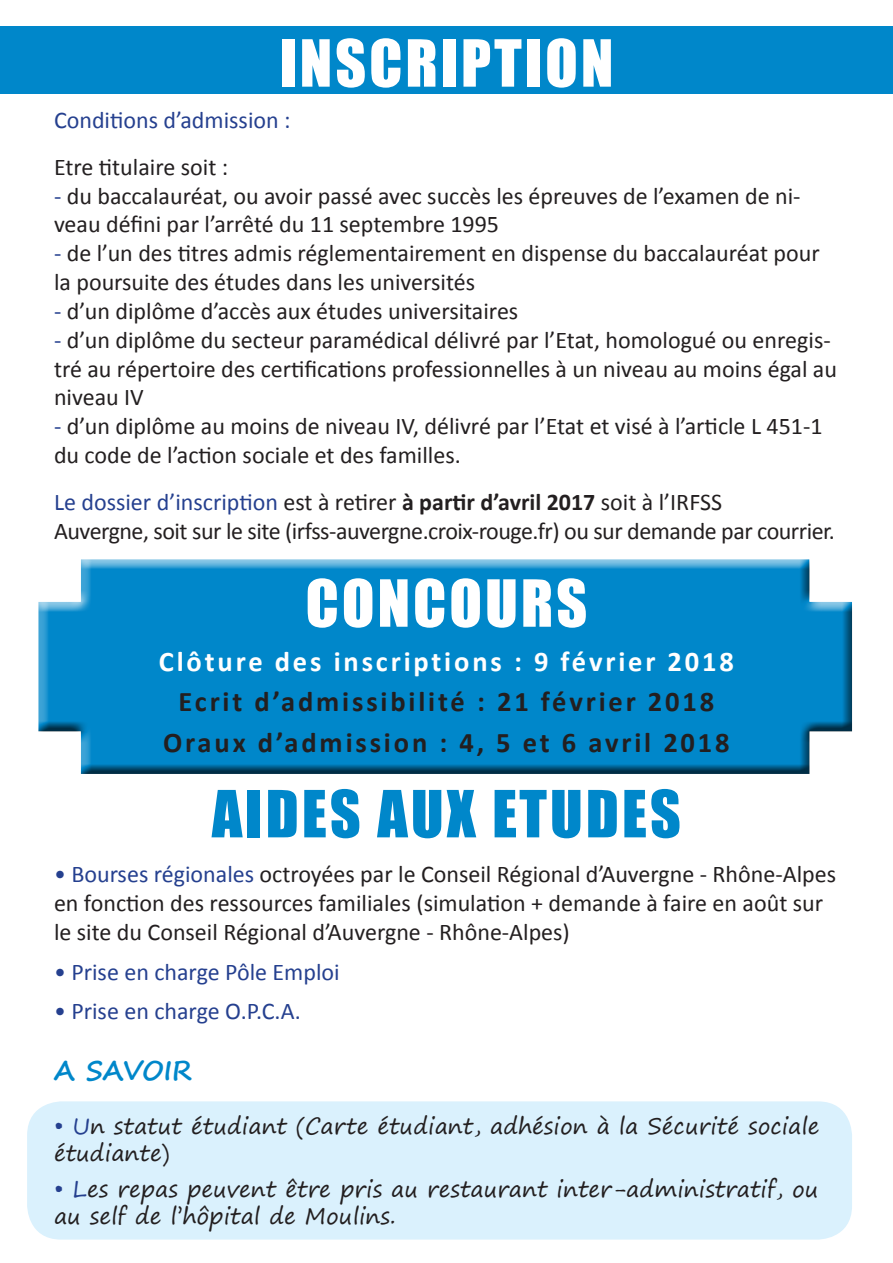
<style>
.page{position:relative;width:893px;height:1263px;background:#fff}
.page>*{position:absolute;margin:0;border:0;box-sizing:border-box;transform-origin:0 0}
.t1{font:60px "Impact";letter-spacing:.05em;color:#fff}
.t2{font:60px "Impact";letter-spacing:.05em;color:#0087ca}
.t3{font:700 28.5px "Calibri";letter-spacing:.1em;color:#231f20}
.t4{font:700 28.5px "Calibri";letter-spacing:.1em;color:#fff}
.t5{font:700 27px "Segoe Print";color:#0087ca}
.t6{font:24px/28.8px "Calibri";color:#231f20}
.t7{font:24px "Calibri";letter-spacing:-.02em;color:#231f20}
.t8{font:24px "Calibri";color:#25408f}
.t9{font:22.5px/27px "Segoe Print";color:#231f20}
.s1{color:#25408f}
.s2{font-weight:700}
</style>
<div class="page">
<div style="left:27px;top:1101px;width:825px;height:138px;background:#daf1fd;border-radius:34px"></div>
<div style="left:36px;top:557px;width:816px;height:217px;background:#231f20;opacity:.75"></div>
<div style="left:0;top:26px;width:893px;height:68px;background:#0087ca"></div>
<p class="t1" style="left:279px;top:17px;width:335px">INSCRIPTION</p>
<p class="t8" style="left:54px;top:105px;width:238px">Conditions d’admission :</p>
<p class="t6" style="left:54px;top:153px;width:176px">Etre titulaire soit :</p>
<p class="t6" style="left:54px;top:181px;width:748px"><span class="s1">-</span> du baccalauréat, ou avoir passé avec succès les épreuves de l’examen de ni&shy;veau défini par l’arrêté du 11 septembre 1995</p>
<p class="t6" style="left:54px;top:239px;width:767px"><span class="s1">-</span> de l’un des titres admis réglementairement en dispense du baccalauréat pour la poursuite des études dans les universités</p>
<p class="t6" style="left:54px;top:297px;width:466px"><span class="s1">-</span> d’un diplôme d’accès aux études universitaires</p>
<p class="t6" style="left:54px;top:325px;width:784px"><span class="s1">-</span> d’un diplôme du secteur paramédical délivré par l’Etat, homologué ou enregis&shy;tré au répertoire des certifications professionnelles à un niveau au moins égal au niveau IV</p>
<p class="t6" style="left:54px;top:412px;width:770px"><span class="s1">-</span> d’un diplôme au moins de niveau IV, délivré par l’Etat et visé à l’article L 451-1 du code de l’action sociale et des familles.</p>
<p class="t6" style="left:54px;top:487px;width:670px"><span class="s1">Le dossier d’inscription</span> est à retirer <span class="s2">à partir d’avril 2017</span> soit à l’IRFSS</p>
<p class="t7" style="left:54px;top:515px;width:782px">Auvergne, soit sur le site (irfss-auvergne.croix-rouge.fr) ou sur demande par courrier.</p>
<p class="t1" style="left:306px;top:557px;width:283px">CONCOURS</p>
<p class="t4" style="left:159px;top:643px;width:577px">Clôture des inscriptions : 9 février 2018</p>
<p class="t3" style="left:178px;top:684px;width:537px">Ecrit d’admissibilité : 21 février 2018</p>
<p class="t3" style="left:163px;top:724px;width:568px">Oraux d’admission : 4, 5 et 6 avril 2018</p>
<p class="t2" style="left:212px;top:767px;width:471px">AIDES AUX ETUDES</p>
<p class="t6" style="left:54px;top:860px;width:784px"><span class="s1">• Bourses régionales</span> octroyées par le Conseil Régional d’Auvergne - Rhône-Alpes en fonction des ressources familiales (simulation + demande à faire en août sur le site du Conseil Régional d’Auvergne - Rhône-Alpes)</p>
<p class="t8" style="left:54px;top:956px;width:287px">• Prise en charge Pôle Emploi</p>
<p class="t8" style="left:54px;top:996px;width:248px">• Prise en charge O.P.C.A.</p>
<p class="t5" style="left:54px;top:1046px;width:139px">A SAVOIR</p>
<p class="t9" style="left:54px;top:1112px;width:767px"><span class="s1">• U</span>n statut étudiant (Carte étudiant, adhésion à la Sécurité sociale étudiante)</p>
<p class="t9" style="left:54px;top:1175px;width:766px"><span class="s1">• L</span>es repas peuvent être pris au restaurant inter-administratif, ou au self de l’hôpital de Moulins.</p>
</div>
